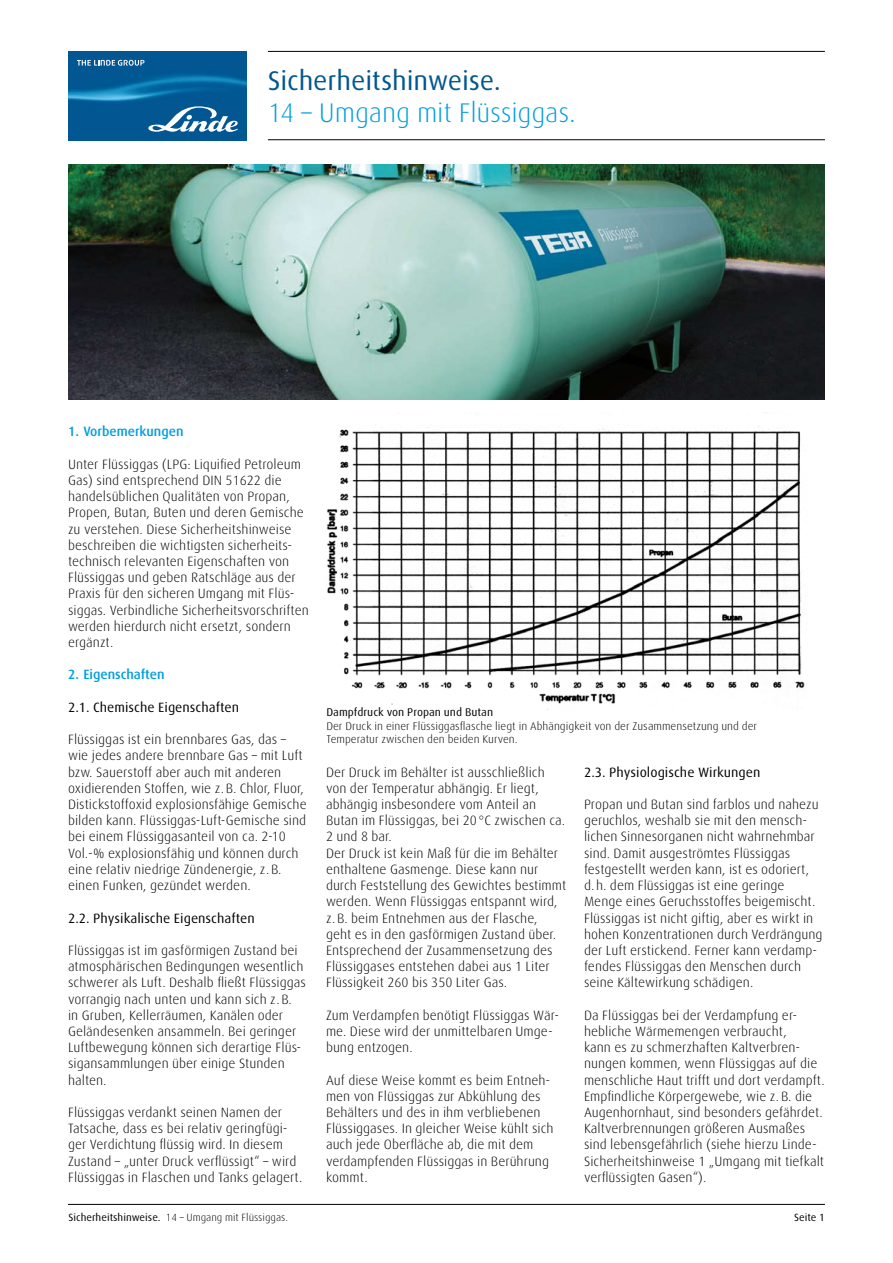
<style>
.page{position:relative;width:893px;height:1263px;background:#fff}
.page>*{position:absolute;margin:0;border:0;box-sizing:border-box;transform-origin:0 0}
.t1{font:300 27px "Linde Dax";letter-spacing:-.01em;color:#009ee0}
.t2{font:27px "Linde Dax";letter-spacing:-.01em;color:#005791}
.t3{font:300 13.5px/16.2px "Linde Dax";color:#000}
.t4{font:13.5px "Linde Dax";color:#000}
.t5{font:500 13.5px "Linde Dax";color:#009ee0}
.t6{font:300 11.25px/13.5px "Linde Dax";color:#000}
.t7{font:11.25px "Linde Dax";color:#000}
.t8{font:300 10.5px "Linde Dax";color:#000}
.t9{font:10.5px "Linde Dax";color:#000}
.s1{font-weight:400}
</style>
<div class="page">
<img style="left:68px;top:164px;width:757px;height:236px">
<img style="left:327px;top:426px;width:478px;height:284px">
<img style="left:68px;top:51px;width:179px;height:89px">
<svg style="left:148px;top:106px;width:90px;height:26px"></svg>
<svg style="left:77px;top:60px;width:68px;height:6px"></svg>
<hr style="left:268px;top:51px;width:557px;height:1px;background:#000">
<hr style="left:268px;top:139px;width:557px;height:1px;background:#000">
<hr style="left:68px;top:1204px;width:757px;height:1px;background:#000">
<h1 class="t2" style="left:268px;top:66px;width:235px">Sicherheitshinweise.</h1>
<h1 class="t1" style="left:268px;top:98px;width:309px">14 – Umgang mit Flüssiggas.</h1>
<p class="t5" style="left:68px;top:424px;width:117px">1. Vorbemerkungen</p>
<p class="t3" style="left:68px;top:456px;width:242px">Unter Flüssiggas (LPG: Liquified Petroleum Gas) sind entsprechend DIN 51622 die handelsüblichen Qualitäten von Propan, Propen, Butan, Buten und deren Gemische zu verstehen. Diese Sicherheitshinweise beschreiben die wichtigsten sicherheits&shy;technisch relevanten Eigenschaften von Flüssiggas und geben Ratschläge aus der Praxis für den sicheren Umgang mit Flüs&shy;siggas. Verbindliche Sicherheitsvorschriften werden hierdurch nicht ersetzt, sondern ergänzt.</p>
<p class="t5" style="left:68px;top:667px;width:98px">2. Eigenschaften</p>
<p class="t4" style="left:68px;top:700px;width:173px">2.1. Chemische Eigenschaften</p>
<p class="t3" style="left:68px;top:732px;width:240px">Flüssiggas ist ein brennbares Gas, das – wie jedes andere brennbare Gas – mit Luft bzw. Sauerstoff aber auch mit anderen oxidierenden Stoffen, wie z.B. Chlor, Fluor, Distickstoffoxid explosionsfähige Gemische bilden kann. Flüssiggas-Luft-Gemische sind bei einem Flüssiggasanteil von ca. 2-10<br>Vol.-% explosionsfähig und können durch eine relativ niedrige Zündenergie, z.B. einen Funken, gezündet werden.</p>
<p class="t4" style="left:68px;top:910px;width:188px">2.2. Physikalische Eigenschaften</p>
<p class="t3" style="left:68px;top:942px;width:239px">Flüssiggas ist im gasförmigen Zustand bei atmosphärischen Bedingungen wesentlich schwerer als Luft. Deshalb fließt Flüssiggas vorrangig nach unten und kann sich z.B.<br>in Gruben, Kellerräumen, Kanälen oder Geländesenken ansammeln. Bei geringer Luftbewegung können sich derartige Flüs&shy;sigansammlungen über einige Stunden halten.</p>
<p class="t3" style="left:68px;top:1104px;width:236px">Flüssiggas verdankt seinen Namen der Tatsache, dass es bei relativ geringfügi&shy;ger Verdichtung flüssig wird. In diesem Zustand – „unter Druck verflüssigt“ – wird Flüssiggas in Flaschen und Tanks gelagert.</p>
<p class="t7" style="left:326px;top:706px;width:168px">Dampfdruck von Propan und Butan</p>
<p class="t6" style="left:326px;top:719px;width:432px">Der Druck in einer Flüssiggasflasche liegt in Abhängigkeit von der Zusammensetzung und der<br>Temperatur zwischen den beiden Kurven.</p>
<p class="t3" style="left:326px;top:764px;width:242px">Der Druck im Behälter ist ausschließlich von der Temperatur abhängig. Er liegt, abhängig insbesondere vom Anteil an Butan im Flüssiggas, bei 20°C zwischen ca.<br>2 und 8 bar.<br>Der Druck ist kein Maß für die im Behälter enthaltene Gasmenge. Diese kann nur durch Feststellung des Gewichtes bestimmt werden. Wenn Flüssiggas entspannt wird, z.B. beim Entnehmen aus der Flasche, geht es in den gasförmigen Zustand über.<br>Entsprechend der Zusammensetzung des Flüssiggases entstehen dabei aus 1 Liter Flüssigkeit 260 bis 350 Liter Gas.</p>
<p class="t3" style="left:326px;top:1007px;width:235px">Zum Verdampfen benötigt Flüssiggas Wär&shy;me. Diese wird der unmittelbaren Umge&shy;bung entzogen.</p>
<p class="t3" style="left:326px;top:1072px;width:229px">Auf diese Weise kommt es beim Entneh&shy;men von Flüssiggas zur Abkühlung des Behälters und des in ihm verbliebenen Flüssiggases. In gleicher Weise kühlt sich auch jede Oberfläche ab, die mit dem verdampfenden Flüssiggas in Berührung kommt.</p>
<p class="t4" style="left:584px;top:764px;width:178px">2.3. Physiologische Wirkungen</p>
<p class="t3" style="left:584px;top:796px;width:240px">Propan und Butan sind farblos und nahezu geruchlos, weshalb sie mit den mensch&shy;lichen Sinnesorganen nicht wahrnehmbar sind. Damit ausgeströmtes Flüssiggas festgestellt werden kann, ist es odoriert, d.h. dem Flüssiggas ist eine geringe Menge eines Geruchsstoffes beigemischt.<br>Flüssiggas ist nicht giftig, aber es wirkt in hohen Konzentrationen durch Verdrängung der Luft erstickend. Ferner kann verdamp&shy;fendes Flüssiggas den Menschen durch seine Kältewirkung schädigen.</p>
<p class="t3" style="left:584px;top:1007px;width:242px">Da Flüssiggas bei der Verdampfung er&shy;hebliche Wärmemengen verbraucht,<br>kann es zu schmerzhaften Kaltverbren&shy;nungen kommen, wenn Flüssiggas auf die menschliche Haut trifft und dort verdampft.<br>Empfindliche Körpergewebe, wie z.B. die Augenhornhaut, sind besonders gefährdet.<br>Kaltverbrennungen größeren Ausmaßes sind lebensgefährlich (siehe hierzu Linde-Sicherheitshinweise 1 „Umgang mit tiefkalt verflüssigten Gasen“).</p>
<p class="t8" style="left:68px;top:1212px;width:221px"><span class="s1">Sicherheitshinweise.</span> 14 – Umgang mit Flüssiggas.</p>
<p class="t9" style="left:794px;top:1212px;width:32px">Seite 1</p>
</div>
